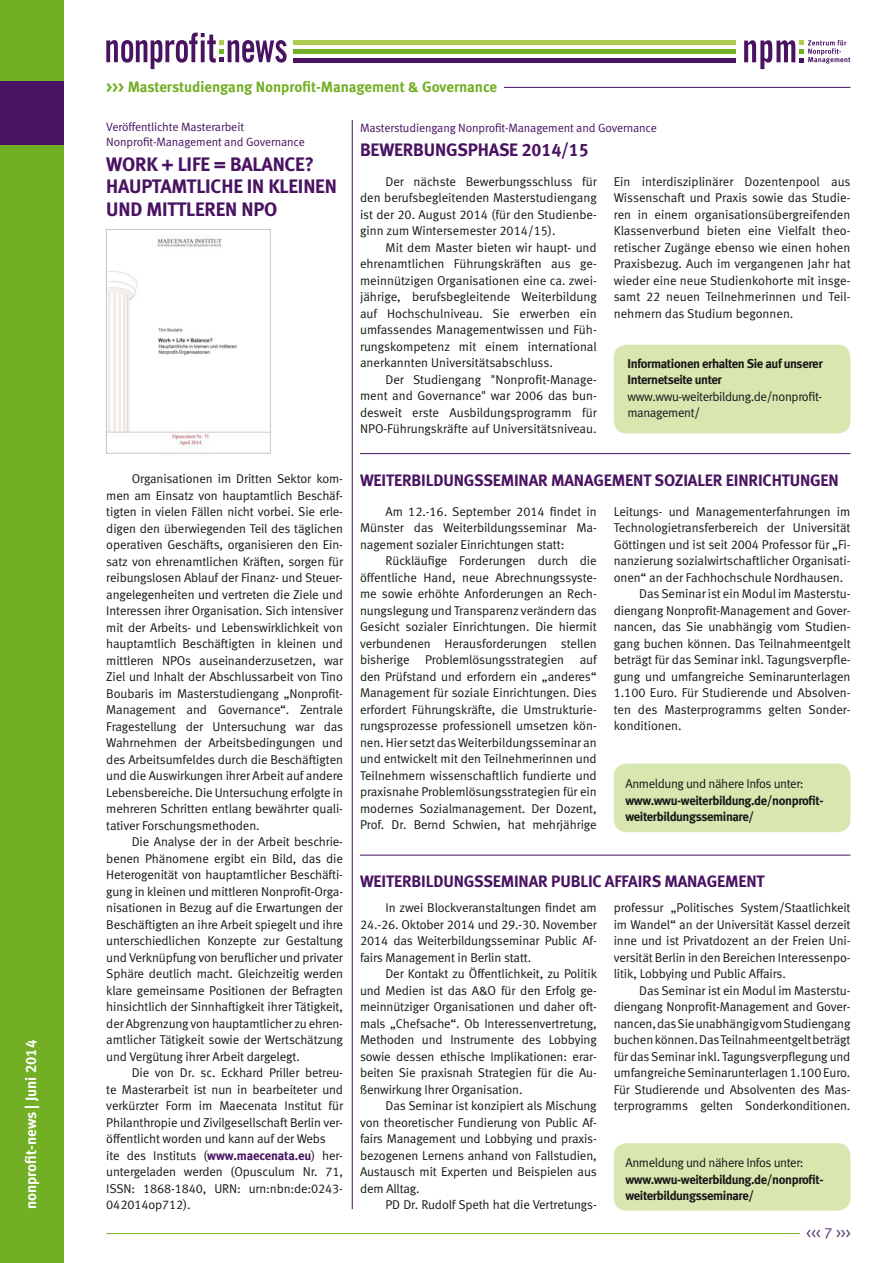
<style>
.page{position:relative;width:893px;height:1263px;background:#fff}
.page>*{position:absolute;margin:0;border:0;box-sizing:border-box;transform-origin:0 0}
.t1{font:19.5px/22.5px "Meta Bold LF";letter-spacing:-.01em;color:#491362}
.t2{font:18px "Meta Bold LF";letter-spacing:-.01em;color:#491362}
.t3{font:16.5px "Meta Bold LF";letter-spacing:-.01em;color:#491362}
.t4{font:15px "Meta Bold LF";color:#73af24}
.t5{font:15px "Meta Bold LF";color:#fff}
.t6{font:15px "Meta Normal LF";color:#572e70}
.t7{font:12.75px/16.5px "Meta Normal LF";letter-spacing:-.01em;color:#181716;text-align:justify}
.t8{font:12.75px/16.5px "Meta Bold LF";letter-spacing:-.03em;color:#181716}
.t9{font:12.75px/16.5px "Meta Normal LF";letter-spacing:-.03em;color:#181716}
.t10{font:12px/15px "Meta Normal LF";letter-spacing:-.01em;color:#491362}
.s1{font-family:"Meta Bold LF";color:#491362}
</style>
<div class="page">
<div style="left:0;top:0;width:64px;height:1263px;background:#73af24"></div>
<div style="left:0;top:81px;width:64px;height:64px;background:#491362"></div>
<svg style="left:106px;top:33px;width:181px;height:36px"></svg>
<hr style="left:293px;top:58px;width:443px;height:4px;background:#491362">
<div style="left:293px;top:49px;width:442px;height:5px;background:#73af24"></div>
<hr style="left:293px;top:40px;width:442px;height:4px;background:#aecc52">
<svg style="left:744px;top:40px;width:106px;height:29px"></svg>
<hr style="left:106px;top:1233px;width:744px;height:1px;background:#73af24">
<hr style="left:487px;top:87px;width:363px;height:1px;background:#491362">
<div style="left:106px;top:80px;width:398px;height:15px;background:#fff"></div>
<div style="left:800px;top:1223px;width:50px;height:30px;background:#fff"></div>
<hr style="left:360px;top:855px;width:490px;height:1px;background:#491362">
<hr style="left:360px;top:453px;width:490px;height:1px;background:#491362">
<div style="left:614px;top:345px;width:236px;height:89px;background:#d8e6b0;border-radius:13px"></div>
<div style="left:614px;top:1143px;width:236px;height:68px;background:#d8e6b0;border-radius:13px"></div>
<div style="left:614px;top:764px;width:236px;height:68px;background:#d8e6b0;border-radius:13px"></div>
<hr style="left:352px;top:120px;width:1px;height:1089px;background:#491362">
<img style="left:108px;top:238px;width:161px;height:208px">
<div style="left:106px;top:229px;width:165px;height:225px;border:1px solid #c5c6c6"></div>
<p class="t5" style="left:22px;top:1209px;width:171px;rotate:-90deg">nonprofit-news | Juni 2014</p>
<p class="t4" style="left:106px;top:78px;width:393px">&gt;&gt;&gt; Masterstudiengang Nonprofit-Management &amp; Governance</p>
<p class="t10" style="left:106px;top:119px;width:200px">Veröffentlichte Masterarbeit<br>Nonprofit-Management and Governance</p>
<h1 class="t1" style="left:106px;top:153px;width:232px">Work + Life = Balance?<br>Hauptamtliche in kleinen und mittleren NPO</h1>
<p class="t7" style="left:106px;top:470px;width:238px;text-indent:26px">Organisationen im Dritten Sektor kom&shy;men am Einsatz von hauptamtlich Beschäf&shy;tigten in vielen Fällen nicht vorbei. Sie erle&shy;digen den überwiegenden Teil des täglichen operativen Geschäfts, organisieren den Ein&shy;satz von ehrenamtlichen Kräften, sorgen für reibungslosen Ablauf der Finanz- und Steuer&shy;angelegenheiten und vertreten die Ziele und Interessen ihrer Organisation. Sich intensiver mit der Arbeits- und Lebenswirklichkeit von hauptamtlich Beschäftigten in kleinen und mittleren NPOs auseinanderzusetzen, war Ziel und Inhalt der Abschlussarbeit von Tino Boubaris im Masterstudiengang „Nonprofit-Management and Governance“. Zentrale Fragestellung der Untersuchung war das Wahrnehmen der Arbeitsbedingungen und des Arbeitsumfeldes durch die Beschäftigten und die Auswirkungen ihrer Arbeit auf andere Lebensbereiche. Die Untersuchung erfolgte in mehreren Schritten entlang bewährter quali&shy;tativer Forschungsmethoden.</p>
<p class="t7" style="left:106px;top:833px;width:238px;text-indent:26px">Die Analyse der in der Arbeit beschrie&shy;benen Phänomene ergibt ein Bild, das die Heterogenität von hauptamtlicher Beschäfti&shy;gung in kleinen und mittleren Nonprofit-Orga&shy;nisationen in Bezug auf die Erwartungen der Beschäftigten an ihre Arbeit spiegelt und ihre unterschiedlichen Konzepte zur Gestaltung und Verknüpfung von beruflicher und privater Sphäre deutlich macht. Gleichzeitig werden klare gemeinsame Positionen der Befragten hinsichtlich der Sinnhaftigkeit ihrer Tätigkeit, der Abgrenzung von hauptamtlicher zu ehren&shy;amtlicher Tätigkeit sowie der Wertschätzung und Vergütung ihrer Arbeit dargelegt.</p>
<p class="t7" style="left:106px;top:1064px;width:238px;text-align:left;text-indent:26px">Die von Dr. sc. Eckhard Priller betreu&shy;te Masterarbeit ist nun in bearbeiteter und verkürzter Form im Maecenata Institut für Philanthropie und Zivilgesellschaft Berlin ver&shy;öffentlicht worden und kann auf der Webs<br>ite des Instituts (<span class="s1">www.maecenata.eu</span>) her&shy;untergeladen werden (Opusculum Nr. 71, ISSN: 1868-1840, URN: urn:nbn:de:0243- 042014op712).</p>
<p class="t10" style="left:360px;top:120px;width:298px">Masterstudiengang Nonprofit-Management and Governance</p>
<h2 class="t2" style="left:360px;top:139px;width:230px">Bewerbungsphase 2014/15</h2>
<p class="t7" style="left:360px;top:173px;width:238px;text-indent:26px">Der nächste Bewerbungsschluss für den berufsbegleitenden Masterstudiengang ist der 20. August 2014 (für den Studienbe&shy;ginn zum Wintersemester 2014/15).</p>
<p class="t7" style="left:360px;top:239px;width:238px;text-indent:26px">Mit dem Master bieten wir haupt- und ehrenamtlichen Führungskräften aus ge&shy;meinnützigen Organisationen eine ca. zwei&shy;jährige, berufsbegleitende Weiterbildung auf Hochschulniveau. Sie erwerben ein umfassendes Managementwissen und Füh&shy;rungskompetenz mit einem international anerkannten Universitätsabschluss.</p>
<p class="t7" style="left:360px;top:371px;width:238px;text-indent:26px">Der Studiengang "Nonprofit-Manage&shy;ment and Governance" war 2006 das bun&shy;desweit erste Ausbildungsprogramm für NPO-Führungskräfte auf Universitätsniveau.</p>
<p class="t7" style="left:614px;top:173px;width:238px">Ein interdisziplinärer Dozentenpool aus Wissenschaft und Praxis sowie das Studie&shy;ren in einem organisationsübergreifenden Klassenverbund bieten eine Vielfalt theo&shy;retischer Zugänge ebenso wie einen hohen Praxisbezug. Auch im vergangenen Jahr hat wieder eine neue Studienkohorte mit insge&shy;samt 22 neuen Teilnehmerinnen und Teil&shy;nehmern das Studium begonnen.</p>
<p class="t8" style="left:628px;top:355px;width:197px">Informationen erhalten Sie auf unserer<br>Internetseite unter</p>
<p class="t9" style="left:628px;top:388px;width:196px">www.wwu-weiterbildung.de/nonprofit&shy;management/</p>
<p class="t3" style="left:360px;top:471px;width:480px">Weiterbildungsseminar Management sozialer Einrichtungen</p>
<p class="t7" style="left:360px;top:503px;width:238px;text-indent:26px">Am 12.-16. September 2014 findet in Münster das Weiterbildungsseminar Ma&shy;nagement sozialer Einrichtungen statt:</p>
<p class="t7" style="left:360px;top:553px;width:238px;text-indent:26px">Rückläufige Forderungen durch die öffentliche Hand, neue Abrechnungssyste&shy;me sowie erhöhte Anforderungen an Rech&shy;nungslegung und Transparenz verändern das Gesicht sozialer Einrichtungen. Die hiermit verbundenen Herausforderungen stellen bisherige Problemlösungsstrategien auf den Prüfstand und erfordern ein „anderes“ Management für soziale Einrichtungen. Dies erfordert Führungskräfte, die Umstrukturie&shy;rungsprozesse professionell umsetzen kön&shy;nen. Hier setzt das Weiterbildungsseminar an und entwickelt mit den Teilnehmerinnen und Teilnehmern wissenschaftlich fundierte und praxisnahe Problemlösungsstrategien für ein modernes Sozialmanagement. Der Dozent, Prof. Dr. Bernd Schwien, hat mehrjährige</p>
<p class="t7" style="left:614px;top:503px;width:238px">Leitungs- und Managementerfahrungen im</p>
<p class="t7" style="left:614px;top:520px;width:238px">Technologietransferbereich der Universität</p>
<p class="t7" style="left:614px;top:536px;width:238px">Göttingen und ist seit 2004 Professor für „Fi-</p>
<p class="t7" style="left:614px;top:553px;width:238px">nanzierung sozialwirtschaftlicher Organisati-</p>
<p class="t7" style="left:614px;top:569px;width:231px">onen“ an der Fachhochschule Nordhausen.</p>
<p class="t7" style="left:639px;top:586px;width:213px">Das Seminar ist ein Modul im Masterstu-</p>
<p class="t7" style="left:614px;top:602px;width:238px">diengang Nonprofit-Management and Gover-</p>
<p class="t7" style="left:614px;top:619px;width:238px">nancen, das Sie unabhängig vom Studien-</p>
<p class="t7" style="left:614px;top:635px;width:238px">gang buchen können. Das Teilnahmeentgelt</p>
<p class="t7" style="left:614px;top:652px;width:238px">beträgt für das Seminar inkl. Tagungsverpfle-</p>
<p class="t7" style="left:614px;top:668px;width:238px">gung und umfangreiche Seminarunterlagen</p>
<p class="t7" style="left:614px;top:685px;width:238px">1.100 Euro. Für Studierende und Absolven-</p>
<p class="t7" style="left:614px;top:701px;width:238px">ten des Masterprogramms gelten Sonder-</p>
<p class="t7" style="left:614px;top:718px;width:69px">konditionen.</p>
<p class="t9" style="left:625px;top:775px;width:180px">Anmeldung und nähere Infos unter:</p>
<p class="t8" style="left:625px;top:792px;width:199px">www.wwu-weiterbildung.de/nonprofit&shy;weiterbildungsseminare/</p>
<p class="t3" style="left:360px;top:871px;width:406px">Weiterbildungsseminar Public Affairs Management</p>
<p class="t7" style="left:360px;top:899px;width:238px;text-indent:26px">In zwei Blockveranstaltungen findet am 24.-26. Oktober 2014 und 29.-30. November 2014 das Weiterbildungsseminar Public Af&shy;fairs Management in Berlin statt.</p>
<p class="t7" style="left:360px;top:965px;width:239px;text-indent:26px">Der Kontakt zu Öffentlichkeit, zu Politik und Medien ist das A&amp;O für den Erfolg ge&shy;meinnütziger Organisationen und daher oft&shy;mals „Chefsache“. Ob Interessenvertretung, Methoden und Instrumente des Lobbying sowie dessen ethische Implikationen: erar&shy;beiten Sie praxisnah Strategien für die Au&shy;ßenwirkung Ihrer Organisation.</p>
<p class="t7" style="left:360px;top:1097px;width:238px;text-indent:26px">Das Seminar ist konzipiert als Mischung von theoretischer Fundierung von Public Af&shy;fairs Management und Lobbying und praxis&shy;bezogenen Lernens anhand von Fallstudien, Austausch mit Experten und Beispielen aus dem Alltag.</p>
<p class="t7" style="left:386px;top:1196px;width:213px">PD Dr. Rudolf Speth hat die Vertretungs-</p>
<p class="t7" style="left:614px;top:899px;width:238px">professur „Politisches System/Staatlichkeit im Wandel“ an der Universität Kassel derzeit inne und ist Privatdozent an der Freien Uni&shy;versität Berlin in den Bereichen Interessenpo&shy;litik, Lobbying und Public Affairs.</p>
<p class="t7" style="left:614px;top:982px;width:238px;text-indent:26px">Das Seminar ist ein Modul im Masterstu&shy;diengang Nonprofit-Management and Gover&shy;nancen, das Sie unabhängig vom Studiengang buchen können. Das Teilnahmeentgelt beträgt für das Seminar inkl. Tagungsverpflegung und umfangreiche Seminarunterlagen 1.100 Euro.<br>Für Studierende und Absolventen des Mas&shy;terprogramms gelten Sonderkonditionen.</p>
<p class="t9" style="left:625px;top:1155px;width:180px">Anmeldung und nähere Infos unter:</p>
<p class="t8" style="left:625px;top:1171px;width:199px">www.wwu-weiterbildung.de/nonprofit&shy;weiterbildungsseminare/</p>
<p class="t6" style="left:807px;top:1224px;width:45px">&lt;&lt;&lt; 7 &gt;&gt;&gt;</p>
</div>
